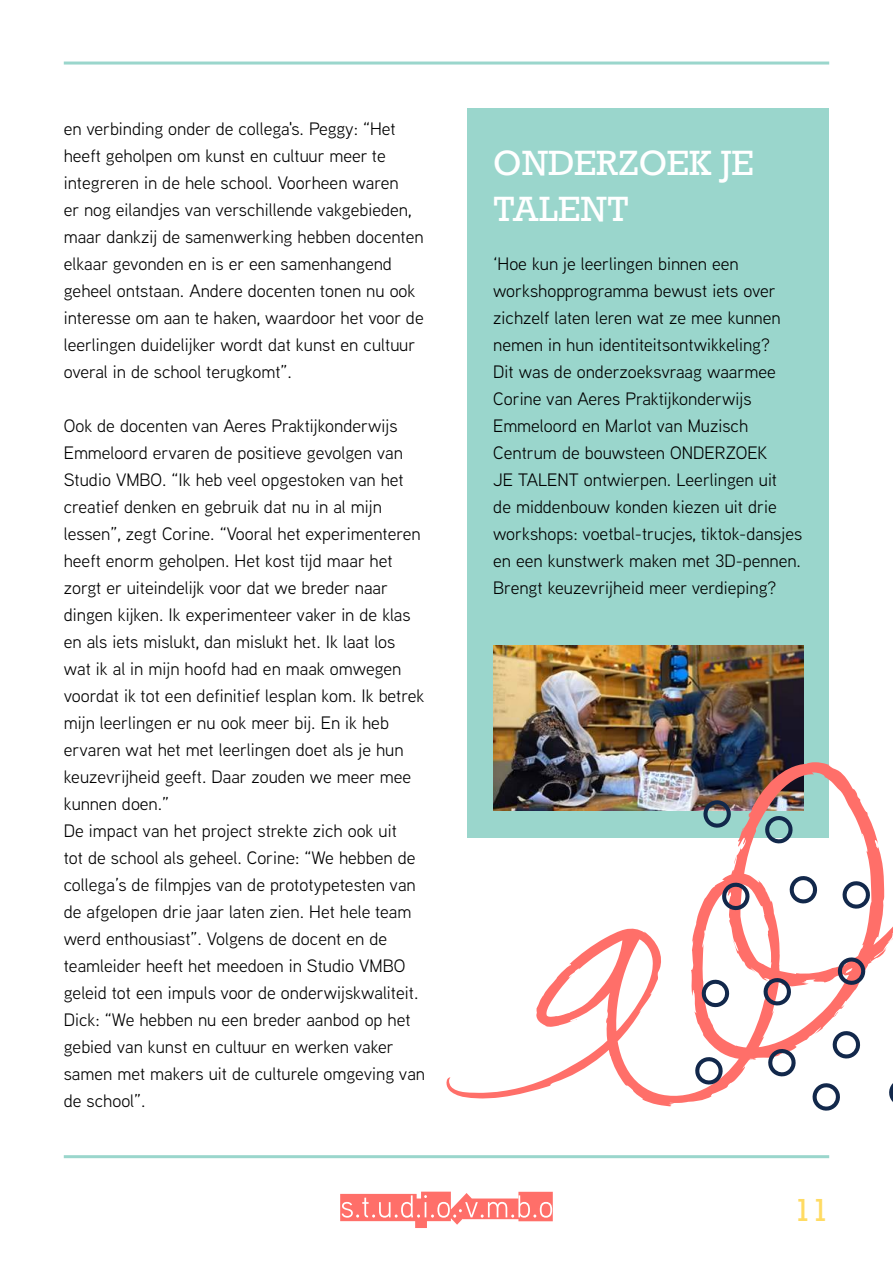
<style>
.page{position:relative;width:893px;height:1263px;background:#fff}
.page>*{position:absolute;margin:0;border:0;box-sizing:border-box;transform-origin:0 0}
.t1{font:33px/45px "Rockwell";color:#fff}
.t2{font:30px "Rockwell";color:#ffdb63}
.t3{font:18px/27px "Aaux Next";color:#000}
</style>
<div class="page">
<svg style="left:340px;top:1191px;width:213px;height:37px"></svg>
<hr style="left:64px;top:1155px;width:765px;height:3px;background:#9ad6cc">
<hr style="left:0;top:0;width:1px;height:157px;background:#f8f5eb">
<svg style="left:0;top:29px;width:1px;height:128px"></svg>
<div style="left:468px;top:108px;width:361px;height:729px;background:#9ad6cc"></div>
<hr style="left:64px;top:62px;width:765px;height:3px;background:#9ad6cc">
<img style="left:493px;top:646px;width:311px;height:67px">
<img style="left:446px;top:713px;width:414px;height:393px">
<svg style="left:694px;top:799px;width:199px;height:360px"></svg>
<p class="t3" style="left:64px;top:115px;width:361px">en verbinding onder de collega's. Peggy: “Het heeft geholpen om kunst en cultuur meer te integreren in de hele school. Voorheen waren<br>er nog eilandjes van verschillende vakgebieden, maar dankzij de samenwerking hebben docenten elkaar gevonden en is er een samenhangend geheel ontstaan. Andere docenten tonen nu ook interesse om aan te haken, waardoor het voor de leerlingen duidelijker wordt dat kunst en cultuur overal in de school terugkomt”.</p>
<p class="t3" style="left:64px;top:412px;width:363px">Ook de docenten van Aeres Praktijkonderwijs Emmeloord ervaren de positieve gevolgen van Studio VMBO. “Ik heb veel opgestoken van het creatief denken en gebruik dat nu in al mijn lessen”, zegt Corine. “Vooral het experimenteren heeft enorm geholpen. Het kost tijd maar het zorgt er uiteindelijk voor dat we breder naar dingen kijken. Ik experimenteer vaker in de klas en als iets mislukt, dan mislukt het. Ik laat los wat ik al in mijn hoofd had en maak omwegen voordat ik tot een definitief lesplan kom. Ik betrek mijn leerlingen er nu ook meer bij. En ik heb ervaren wat het met leerlingen doet als je hun keuzevrijheid geeft. Daar zouden we meer mee kunnen doen.”<br>De impact van het project strekte zich ook uit<br>tot de school als geheel. Corine: “We hebben de collega’s de filmpjes van de prototypetesten van de afgelopen drie jaar laten zien. Het hele team werd enthousiast”. Volgens de docent en de teamleider heeft het meedoen in Studio VMBO geleid tot een impuls voor de onderwijskwaliteit.<br>Dick: “We hebben nu een breder aanbod op het gebied van kunst en cultuur en werken vaker samen met makers uit de culturele omgeving van de school”.</p>
<h1 class="t1" style="left:493px;top:142px;width:262px">ONDERZOEK JE<br>TALENT</h1>
<p class="t3" style="left:493px;top:250px;width:310px">‘Hoe kun je leerlingen binnen een workshopprogramma bewust iets over zichzelf laten leren wat ze mee kunnen nemen in hun identiteitsontwikkeling?<br>Dit was de onderzoeksvraag waarmee Corine van Aeres Praktijkonderwijs Emmeloord en Marlot van Muzisch Centrum de bouwsteen ONDERZOEK<br>JE TALENT ontwierpen. Leerlingen uit<br>de middenbouw konden kiezen uit drie workshops: voetbal-trucjes, tiktok-dansjes en een kunstwerk maken met 3D-pennen.<br>Brengt keuzevrijheid meer verdieping?</p>
<h2 class="t2" style="left:794px;top:1192px;width:37px">11</h2>
</div>
